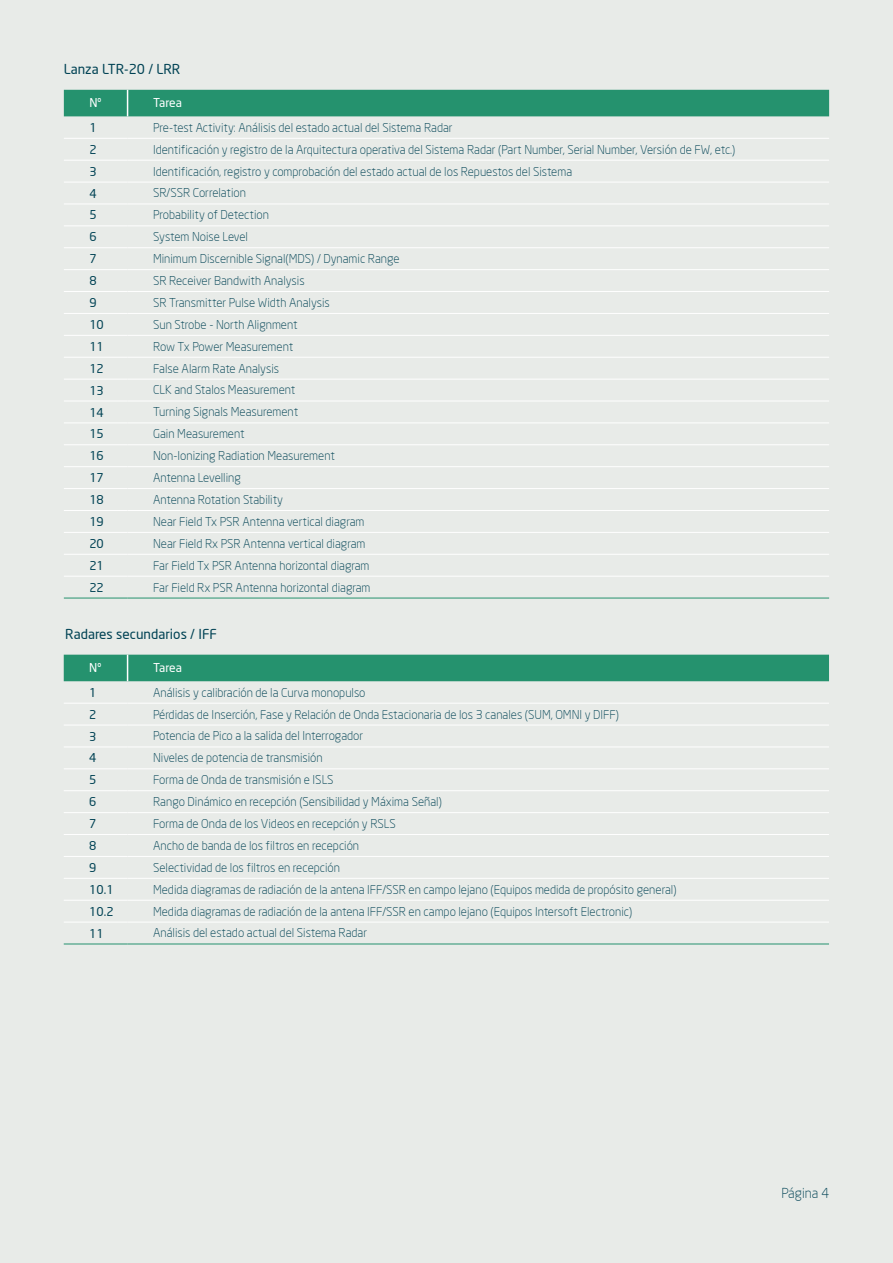
<style>
.page{position:relative;width:893px;height:1263px;background:#e8ebe8}
.page>*{position:absolute;margin:0;border:0;box-sizing:border-box;transform-origin:0 0}
.t1{font:13.5px "Neo Sans";color:#004254}
.t2{font:300 13.5px "Neo Sans";color:#004254}
.t3{font:300 12px "Neo Sans";color:#004254}
.t4{font:12px "Neo Sans";color:#004254}
.t5{font:12px "Neo Sans";color:#fff}
</style>
<div class="page">
<div style="left:64px;top:90px;width:765px;height:26px;background:#25926e"></div>
<hr style="left:64px;top:598px;width:64px;height:1px;background:#25926e">
<hr style="left:128px;top:598px;width:701px;height:1px;background:#25926e">
<hr style="left:64px;top:138px;width:64px;height:1px;background:#fff">
<hr style="left:128px;top:138px;width:701px;height:1px;background:#fff">
<hr style="left:64px;top:160px;width:64px;height:1px;background:#fff">
<hr style="left:128px;top:160px;width:701px;height:1px;background:#fff">
<hr style="left:64px;top:182px;width:64px;height:1px;background:#fff">
<hr style="left:128px;top:182px;width:701px;height:1px;background:#fff">
<hr style="left:64px;top:204px;width:64px;height:1px;background:#fff">
<hr style="left:128px;top:204px;width:701px;height:1px;background:#fff">
<hr style="left:64px;top:225px;width:64px;height:1px;background:#fff">
<hr style="left:128px;top:225px;width:701px;height:1px;background:#fff">
<hr style="left:64px;top:247px;width:64px;height:1px;background:#fff">
<hr style="left:128px;top:247px;width:701px;height:1px;background:#fff">
<hr style="left:64px;top:269px;width:64px;height:1px;background:#fff">
<hr style="left:128px;top:269px;width:701px;height:1px;background:#fff">
<hr style="left:64px;top:291px;width:64px;height:1px;background:#fff">
<hr style="left:128px;top:291px;width:701px;height:1px;background:#fff">
<hr style="left:64px;top:313px;width:64px;height:1px;background:#fff">
<hr style="left:128px;top:313px;width:701px;height:1px;background:#fff">
<hr style="left:64px;top:335px;width:64px;height:1px;background:#fff">
<hr style="left:128px;top:335px;width:701px;height:1px;background:#fff">
<hr style="left:64px;top:357px;width:64px;height:1px;background:#fff">
<hr style="left:128px;top:357px;width:701px;height:1px;background:#fff">
<hr style="left:64px;top:379px;width:64px;height:1px;background:#fff">
<hr style="left:128px;top:379px;width:701px;height:1px;background:#fff">
<hr style="left:64px;top:401px;width:64px;height:1px;background:#fff">
<hr style="left:128px;top:401px;width:701px;height:1px;background:#fff">
<hr style="left:64px;top:422px;width:64px;height:1px;background:#fff">
<hr style="left:128px;top:422px;width:701px;height:1px;background:#fff">
<hr style="left:64px;top:444px;width:64px;height:1px;background:#fff">
<hr style="left:128px;top:444px;width:701px;height:1px;background:#fff">
<hr style="left:64px;top:466px;width:64px;height:1px;background:#fff">
<hr style="left:128px;top:466px;width:701px;height:1px;background:#fff">
<hr style="left:64px;top:488px;width:64px;height:1px;background:#fff">
<hr style="left:128px;top:488px;width:701px;height:1px;background:#fff">
<hr style="left:64px;top:510px;width:64px;height:1px;background:#fff">
<hr style="left:128px;top:510px;width:701px;height:1px;background:#fff">
<hr style="left:64px;top:532px;width:64px;height:1px;background:#fff">
<hr style="left:128px;top:532px;width:701px;height:1px;background:#fff">
<hr style="left:64px;top:554px;width:64px;height:1px;background:#fff">
<hr style="left:128px;top:554px;width:701px;height:1px;background:#fff">
<hr style="left:64px;top:576px;width:64px;height:1px;background:#fff">
<hr style="left:128px;top:576px;width:701px;height:1px;background:#fff">
<div style="left:64px;top:655px;width:765px;height:26px;background:#25926e"></div>
<hr style="left:64px;top:944px;width:64px;height:1px;background:#25926e">
<hr style="left:128px;top:944px;width:701px;height:1px;background:#25926e">
<hr style="left:64px;top:703px;width:64px;height:1px;background:#fff">
<hr style="left:128px;top:703px;width:701px;height:1px;background:#fff">
<hr style="left:64px;top:725px;width:64px;height:1px;background:#fff">
<hr style="left:128px;top:725px;width:701px;height:1px;background:#fff">
<hr style="left:64px;top:746px;width:64px;height:1px;background:#fff">
<hr style="left:128px;top:746px;width:701px;height:1px;background:#fff">
<hr style="left:64px;top:768px;width:64px;height:1px;background:#fff">
<hr style="left:128px;top:768px;width:701px;height:1px;background:#fff">
<hr style="left:64px;top:790px;width:64px;height:1px;background:#fff">
<hr style="left:128px;top:790px;width:701px;height:1px;background:#fff">
<hr style="left:64px;top:812px;width:64px;height:1px;background:#fff">
<hr style="left:128px;top:812px;width:701px;height:1px;background:#fff">
<hr style="left:64px;top:834px;width:64px;height:1px;background:#fff">
<hr style="left:128px;top:834px;width:701px;height:1px;background:#fff">
<hr style="left:64px;top:856px;width:64px;height:1px;background:#fff">
<hr style="left:128px;top:856px;width:701px;height:1px;background:#fff">
<hr style="left:64px;top:878px;width:64px;height:1px;background:#fff">
<hr style="left:128px;top:878px;width:701px;height:1px;background:#fff">
<hr style="left:64px;top:900px;width:64px;height:1px;background:#fff">
<hr style="left:128px;top:900px;width:701px;height:1px;background:#fff">
<hr style="left:64px;top:922px;width:64px;height:1px;background:#fff">
<hr style="left:128px;top:922px;width:701px;height:1px;background:#fff">
<p class="t1" style="left:64px;top:61px;width:118px">Lanza LTR-20 / LRR</p>
<p class="t5" style="left:89px;top:96px;width:14px">Nº</p>
<p class="t5" style="left:153px;top:96px;width:30px">Tarea</p>
<p class="t4" style="left:89px;top:120px;width:9px">1</p>
<p class="t3" style="left:153px;top:120px;width:301px">Pre-test Activity: Análisis del estado actual del Sistema Radar</p>
<p class="t4" style="left:89px;top:142px;width:9px">2</p>
<p class="t3" style="left:153px;top:142px;width:584px">Identificación y registro de la Arquitectura operativa del Sistema Radar (Part Number, Serial Number, Versión de FW, etc.)</p>
<p class="t4" style="left:89px;top:164px;width:9px">3</p>
<p class="t3" style="left:153px;top:164px;width:421px">Identificación, registro y comprobación del estado actual de los Repuestos del Sistema</p>
<p class="t4" style="left:89px;top:186px;width:9px">4</p>
<p class="t3" style="left:153px;top:186px;width:95px">SR/SSR Correlation</p>
<p class="t4" style="left:89px;top:208px;width:9px">5</p>
<p class="t3" style="left:153px;top:208px;width:117px">Probability of Detection</p>
<p class="t4" style="left:89px;top:230px;width:9px">6</p>
<p class="t3" style="left:153px;top:230px;width:96px">System Noise Level</p>
<p class="t4" style="left:89px;top:251px;width:9px">7</p>
<p class="t3" style="left:153px;top:252px;width:248px">Minimum Discernible Signal(MDS) / Dynamic Range</p>
<p class="t4" style="left:89px;top:273px;width:9px">8</p>
<p class="t3" style="left:153px;top:273px;width:153px">SR Receiver Bandwith Analysis</p>
<p class="t4" style="left:89px;top:295px;width:9px">9</p>
<p class="t3" style="left:153px;top:295px;width:178px">SR Transmitter Pulse Width Analysis</p>
<p class="t4" style="left:89px;top:317px;width:16px">10</p>
<p class="t3" style="left:153px;top:317px;width:146px">Sun Strobe - North Alignment</p>
<p class="t4" style="left:89px;top:339px;width:16px">11</p>
<p class="t3" style="left:153px;top:339px;width:142px">Row Tx Power Measurement</p>
<p class="t4" style="left:89px;top:361px;width:16px">12</p>
<p class="t3" style="left:153px;top:361px;width:128px">False Alarm Rate Analysis</p>
<p class="t4" style="left:89px;top:383px;width:16px">13</p>
<p class="t3" style="left:153px;top:383px;width:144px">CLK and Stalos Measurement</p>
<p class="t4" style="left:89px;top:405px;width:16px">14</p>
<p class="t3" style="left:153px;top:405px;width:147px">Turning Signals Measurement</p>
<p class="t4" style="left:89px;top:427px;width:16px">15</p>
<p class="t3" style="left:153px;top:427px;width:93px">Gain Measurement</p>
<p class="t4" style="left:89px;top:448px;width:16px">16</p>
<p class="t3" style="left:153px;top:449px;width:183px">Non-Ionizing Radiation Measurement</p>
<p class="t4" style="left:89px;top:470px;width:16px">17</p>
<p class="t3" style="left:153px;top:470px;width:89px">Antenna Levelling</p>
<p class="t4" style="left:89px;top:492px;width:16px">18</p>
<p class="t3" style="left:153px;top:492px;width:131px">Antenna Rotation Stability</p>
<p class="t4" style="left:89px;top:514px;width:16px">19</p>
<p class="t3" style="left:153px;top:514px;width:213px">Near Field Tx PSR Antenna vertical diagram</p>
<p class="t4" style="left:89px;top:536px;width:16px">20</p>
<p class="t3" style="left:153px;top:536px;width:214px">Near Field Rx PSR Antenna vertical diagram</p>
<p class="t4" style="left:89px;top:558px;width:16px">21</p>
<p class="t3" style="left:153px;top:558px;width:218px">Far Field Tx PSR Antenna horizontal diagram</p>
<p class="t4" style="left:89px;top:580px;width:16px">22</p>
<p class="t3" style="left:153px;top:580px;width:219px">Far Field Rx PSR Antenna horizontal diagram</p>
<p class="t1" style="left:65px;top:626px;width:153px">Radares secundarios / IFF</p>
<p class="t5" style="left:89px;top:660px;width:14px">Nº</p>
<p class="t5" style="left:153px;top:660px;width:30px">Tarea</p>
<p class="t4" style="left:89px;top:685px;width:9px">1</p>
<p class="t3" style="left:153px;top:685px;width:214px">Análisis y calibración de la Curva monopulso</p>
<p class="t4" style="left:89px;top:707px;width:9px">2</p>
<p class="t3" style="left:153px;top:707px;width:467px">Pérdidas de Inserción, Fase y Relación de Onda Estacionaria de los 3 canales (SUM, OMNI y DIFF)</p>
<p class="t4" style="left:89px;top:729px;width:9px">3</p>
<p class="t3" style="left:153px;top:729px;width:212px">Potencia de Pico a la salida del Interrogador</p>
<p class="t4" style="left:89px;top:751px;width:9px">4</p>
<p class="t3" style="left:153px;top:751px;width:171px">Niveles de potencia de transmisión</p>
<p class="t4" style="left:89px;top:773px;width:9px">5</p>
<p class="t3" style="left:153px;top:773px;width:182px">Forma de Onda de transmisión e ISLS</p>
<p class="t4" style="left:89px;top:794px;width:9px">6</p>
<p class="t3" style="left:153px;top:794px;width:290px">Rango Dinámico en recepción (Sensibilidad y Máxima Señal)</p>
<p class="t4" style="left:89px;top:816px;width:9px">7</p>
<p class="t3" style="left:153px;top:816px;width:244px">Forma de Onda de los Videos en recepción y RSLS</p>
<p class="t4" style="left:89px;top:838px;width:9px">8</p>
<p class="t3" style="left:153px;top:838px;width:208px">Ancho de banda de los filtros en recepción</p>
<p class="t4" style="left:89px;top:860px;width:9px">9</p>
<p class="t3" style="left:153px;top:860px;width:188px">Selectividad de los filtros en recepción</p>
<p class="t4" style="left:89px;top:882px;width:26px">10.1</p>
<p class="t3" style="left:153px;top:882px;width:525px">Medida diagramas de radiación de la antena IFF/SSR en campo lejano (Equipos medida de propósito general)</p>
<p class="t4" style="left:89px;top:904px;width:26px">10.2</p>
<p class="t3" style="left:153px;top:904px;width:481px">Medida diagramas de radiación de la antena IFF/SSR en campo lejano (Equipos Intersoft Electronic)</p>
<p class="t4" style="left:89px;top:926px;width:16px">11</p>
<p class="t3" style="left:153px;top:926px;width:216px">Análisis del estado actual del Sistema Radar</p>
<p class="t2" style="left:781px;top:1185px;width:49px">Página 4</p>
</div>
